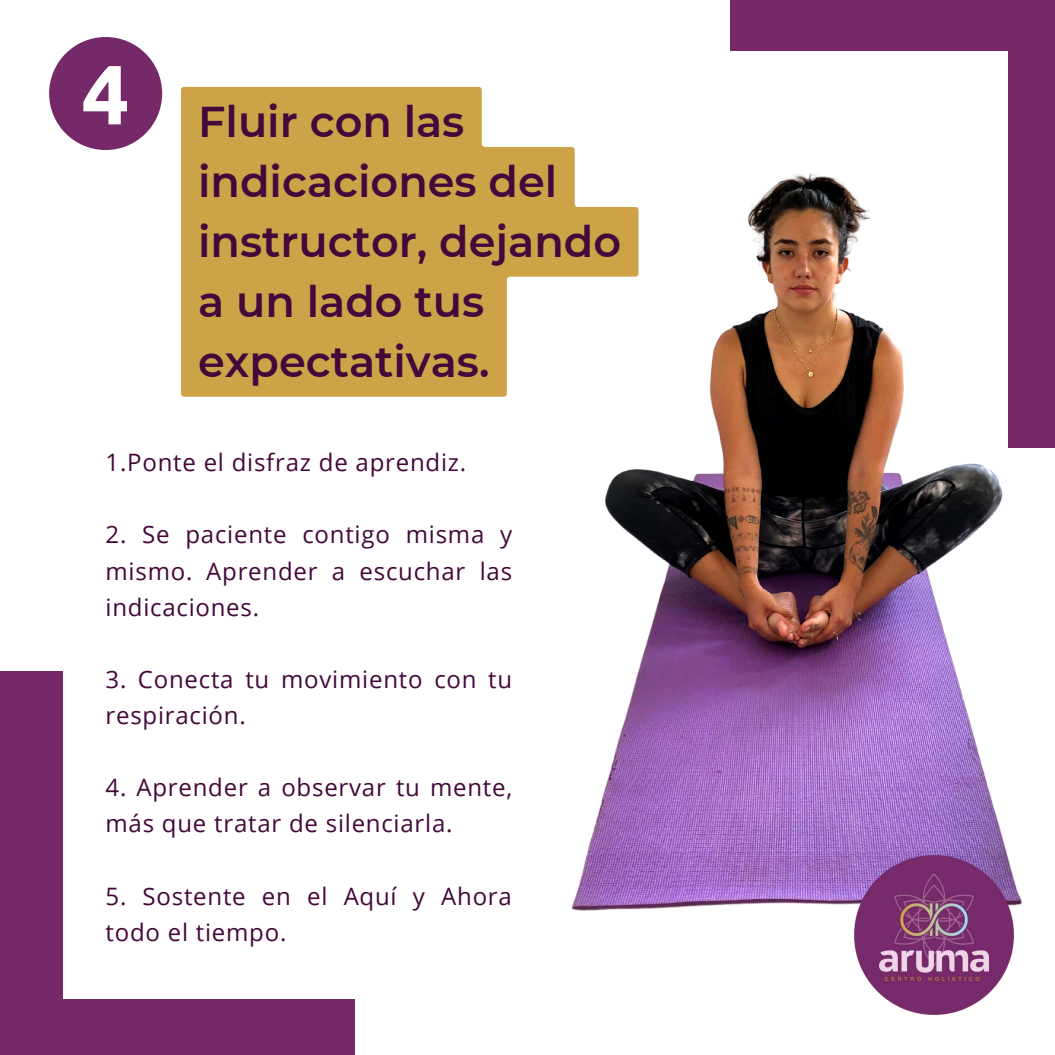
<style>
.page{position:relative;width:1055px;height:1055px;background:#fff}
.page>*{position:absolute;margin:0;border:0;box-sizing:border-box;transform-origin:0 0}
.t1{font:700 84px "Ubuntu";color:#fff}
.t2{font:600 43px/60px "Montserrat";color:#44083b}
.t3{font:24px/36.1px "Open Sans";letter-spacing:.03em;color:#44083b}
</style>
<div class="page">
<img style="left:571px;top:173px;width:434px;height:738px">
<div style="left:731px;top:0;width:324px;height:51px;background:#752969"></div>
<div style="left:1008px;top:45px;width:47px;height:403px;background:#752969"></div>
<div style="left:49px;top:37px;width:113px;height:113px;background:#752969;border-radius:50%"></div>
<svg style="left:181px;top:87px;width:457px;height:310px;fill:#cea348"></svg>
<div style="left:0;top:999px;width:354px;height:56px;background:#752969"></div>
<div style="left:0;top:671px;width:62px;height:344px;background:#752969"></div>
<img style="left:843px;top:845px;width:179px;height:170px">
<h1 class="t1" style="left:82px;top:44px;width:49px">4</h1>
<h2 class="t2" style="left:198px;top:90px;width:424px">Fluir con las indicaciones del instructor, dejando a un lado tus expectativas.</h2>
<p class="t3" style="left:106px;top:444px;width:362px">1.Ponte el disfraz de aprendiz.</p>
<p class="t3" style="left:106px;top:516px;width:408px;text-align:justify">2. Se paciente contigo misma y mismo. Aprender a escuchar las indicaciones.</p>
<p class="t3" style="left:106px;top:660px;width:408px">3. Conecta tu movimiento con tu respiración.</p>
<p class="t3" style="left:106px;top:769px;width:408px">4. Aprender a observar tu mente, más que tratar de silenciarla.</p>
<p class="t3" style="left:106px;top:877px;width:408px">5. Sostente en el Aquí y Ahora todo el tiempo.</p>
</div>
